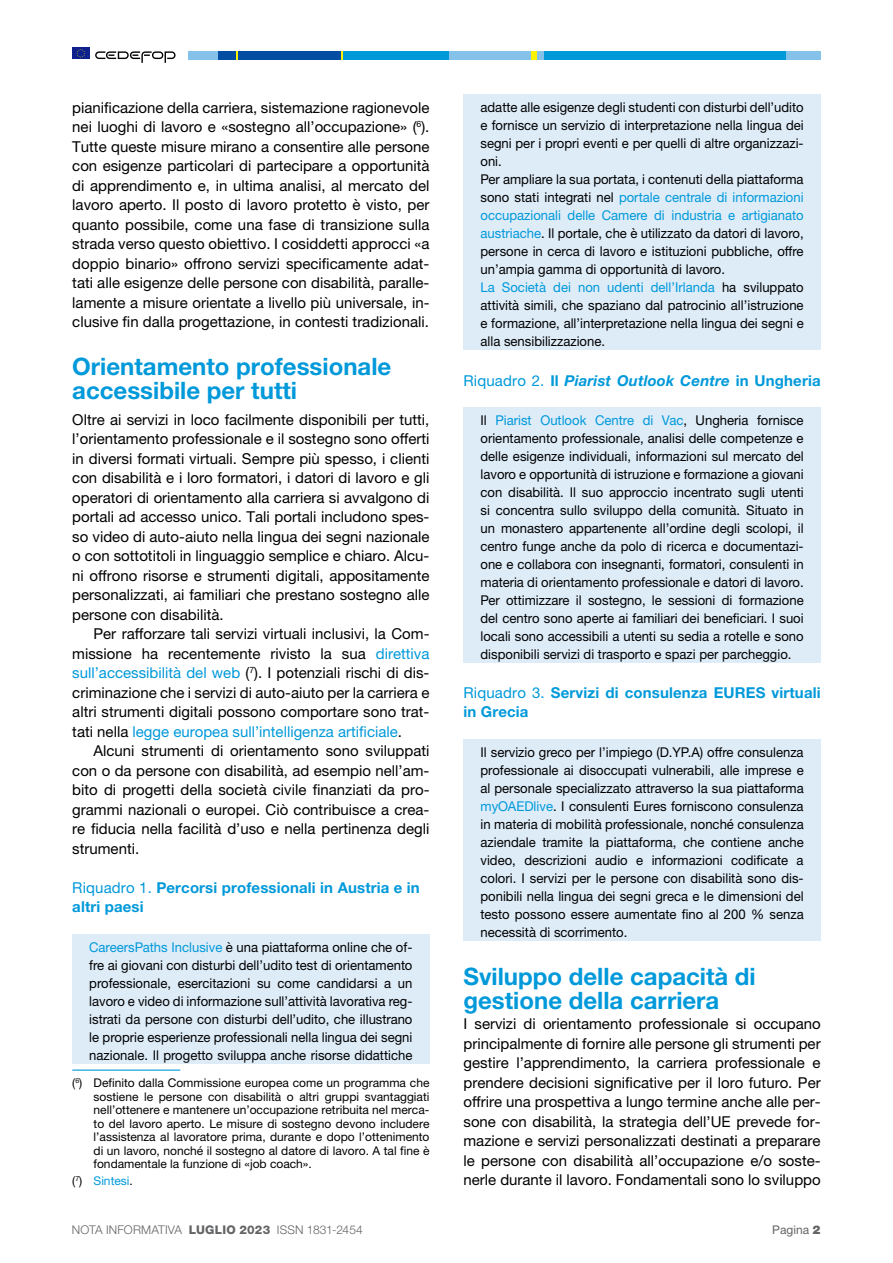
<style>
.page{position:relative;width:893px;height:1263px;background:#fff}
.page>*{position:absolute;margin:0;border:0;box-sizing:border-box;transform-origin:0 0}
.t1{font:700 24px/24px "Helvetica Neue LTW1 G";color:#0099da}
.t2{font:15px/19.5px "Helvetica Neue LTW1 G";color:#000;text-align:justify}
.t3{font:700 15px/19.5px "Helvetica Neue LTW1 G";letter-spacing:.01em;color:#0099da}
.t4{font:italic 700 15px "Helvetica Neue LTW1 G";letter-spacing:.01em;color:#0099da}
.t5{font:13.5px/18px "Helvetica Neue LTW1 G";color:#000;text-align:justify}
.t6{font:12px/13.5px "Helvetica Neue LTW1 G";color:#000;text-align:justify}
.t7{font:300 12px "Helvetica Neue LTW1 G";letter-spacing:.01em;color:#636466}
.t8{font:12px "Helvetica Neue LTW1 G";color:#0099da}
.t9{font:12px "Helvetica Neue LTW1 G";color:#636466}
.s1{color:#0099da}
.s2{font-weight:400}
.s3{color:#000}
.s4{font-weight:800}
.s5{font-weight:900}
.s6{font-weight:400;font-style:normal}
.s7{font-style:normal}
</style>
<div class="page">
<div style="left:188px;top:51px;width:31px;height:9px;background:#84c2ea"></div>
<div style="left:343px;top:51px;width:106px;height:9px;background:#0099da"></div>
<div style="left:449px;top:51px;width:82px;height:9px;background:#84c2ea"></div>
<div style="left:531px;top:51px;width:6px;height:9px;background:#fff200"></div>
<div style="left:543px;top:51px;width:243px;height:9px;background:#0099da"></div>
<div style="left:537px;top:51px;width:6px;height:9px;background:#84c2ea"></div>
<div style="left:219px;top:51px;width:18px;height:9px;background:#034ea2"></div>
<svg style="left:237px;top:51px;width:2px;height:9px"></svg>
<svg style="left:341px;top:51px;width:2px;height:9px"></svg>
<div style="left:239px;top:51px;width:102px;height:9px;background:#034ea2"></div>
<div style="left:786px;top:51px;width:35px;height:9px;background:#84c2ea"></div>
<div style="left:72px;top:48px;width:17px;height:11px;background:#0f218c"></div>
<svg style="left:77px;top:49px;width:8px;height:9px"></svg>
<svg style="left:95px;top:51px;width:81px;height:12px"></svg>
<div style="left:72px;top:934px;width:357px;height:129px;background:#deecf8"></div>
<hr style="left:72px;top:1069px;width:108px;height:2px;background:#0099da">
<div style="left:463px;top:94px;width:358px;height:75px;background:#deecf8"></div>
<div style="left:463px;top:166px;width:358px;height:111px;background:#deecf8"></div>
<div style="left:463px;top:274px;width:358px;height:75px;background:#deecf8"></div>
<div style="left:463px;top:407px;width:358px;height:256px;background:#deecf8"></div>
<div style="left:463px;top:739px;width:358px;height:201px;background:#deecf8"></div>
<p class="t2" style="left:72px;top:97px;width:359px">pianificazione della carriera, sistemazione ragionevole nei luoghi di lavoro e «sostegno all’occupazione» (<sup>6</sup>).<br>Tutte queste misure mirano a consentire alle persone con esigenze particolari di partecipare a opportunità di apprendimento e, in ultima analisi, al mercato del lavoro aperto. Il posto di lavoro protetto è visto, per quanto possibile, come una fase di transizione sulla strada verso questo obiettivo. I cosiddetti approcci «a doppio binario» offrono servizi specificamente adat&shy;tati alle esigenze delle persone con disabilità, paralle&shy;lamente a misure orientate a livello più universale, in&shy;clusive fin dalla progettazione, in contesti tradizionali.</p>
<h1 class="t1" style="left:72px;top:354px;width:321px">Orientamento professionale accessibile per tutti</h1>
<p class="t2" style="left:72px;top:409px;width:359px">Oltre ai servizi in loco facilmente disponibili per tutti, l’orientamento professionale e il sostegno sono offerti in diversi formati virtuali. Sempre più spesso, i clienti con disabilità e i loro formatori, i datori di lavoro e gli operatori di orientamento alla carriera si avvalgono di portali ad accesso unico. Tali portali includono spes&shy;so video di auto-aiuto nella lingua dei segni nazionale o con sottotitoli in linguaggio semplice e chiaro. Alcu&shy;ni offrono risorse e strumenti digitali, appositamente personalizzati, ai familiari che prestano sostegno alle persone con disabilità.</p>
<p class="t2" style="left:72px;top:624px;width:359px;text-indent:21px">Per rafforzare tali servizi virtuali inclusivi, la Com&shy;missione ha recentemente rivisto la sua <span class="s1">direttiva sull’accessibilità del web</span> (<sup>7</sup>). I potenziali rischi di dis&shy;criminazione che i servizi di auto-aiuto per la carriera e altri strumenti digitali possono comportare sono trat&shy;tati nella <span class="s1">legge europea sull’intelligenza artificiale</span>.</p>
<p class="t2" style="left:72px;top:741px;width:359px;text-indent:21px">Alcuni strumenti di orientamento sono sviluppati con o da persone con disabilità, ad esempio nell’am&shy;bito di progetti della società civile finanziati da pro&shy;grammi nazionali o europei. Ciò contribuisce a crea&shy;re fiducia nella facilità d’uso e nella pertinenza degli strumenti.</p>
<p class="t3" style="left:72px;top:877px;width:349px"><span class="s2">Riquadro 1.</span> Percorsi professionali in Austria e in altri paesi</p>
<p class="t5" style="left:89px;top:938px;width:325px"><span class="s1">CareersPaths Inclusive</span> è una piattaforma online che of&shy;fre ai giovani con disturbi dell’udito test di orientamento professionale, esercitazioni su come candidarsi a un lavoro e video di informazione sull’attività lavorativa reg&shy;istrati da persone con disturbi dell’udito, che illustrano le proprie esperienze professionali nella lingua dei segni nazionale. Il progetto sviluppa anche risorse didattiche</p>
<p class="t6" style="left:94px;top:1076px;width:337px;text-indent:-21px">(<sup>6</sup>) Definito dalla Commissione europea come un programma che sostiene le persone con disabilità o altri gruppi svantaggiati nell’ottenere e mantenere un’occupazione retribuita nel merca&shy;to del lavoro aperto. Le misure di sostegno devono includere l’assistenza al lavoratore prima, durante e dopo l’ottenimento di un lavoro, nonché il sostegno al datore di lavoro. A tal fine è fondamentale la funzione di «job coach».</p>
<p class="t8" style="left:72px;top:1173px;width:62px"><span class="s3">(</span><sup>7</sup><span class="s3">)</span> Sintesi<span class="s3">.</span></p>
<p class="t7" style="left:72px;top:1223px;width:292px">NOTA INFORMATIVA <span class="s4">LUGLIO 2023</span> ISSN 1831-2454</p>
<p class="t9" style="left:772px;top:1223px;width:50px">Pagina <span class="s5">2</span></p>
<p class="t5" style="left:480px;top:98px;width:325px;text-align:left">adatte alle esigenze degli studenti con disturbi dell’udito e fornisce un servizio di interpretazione nella lingua dei segni per i propri eventi e per quelli di altre organizzazi&shy;oni.<br>Per ampliare la sua portata, i contenuti della piattaforma sono stati integrati nel <span class="s1">portale centrale di informazioni occupazionali delle Camere di industria e artigianato austriache</span>. Il portale, che è utilizzato da datori di lavoro, persone in cerca di lavoro e istituzioni pubbliche, offre un’ampia gamma di opportunità di lavoro.<br><span class="s1">La Società dei non udenti dell’Irlanda</span> ha sviluppato attività simili, che spaziano dal patrocinio all’istruzione e formazione, all’interpretazione nella lingua dei segni e alla sensibilizzazione.</p>
<p class="t4" style="left:463px;top:371px;width:359px"><span class="s6">Riquadro 2.</span> <span class="s7">Il</span> Piarist Outlook Centre <span class="s7">in Ungheria</span></p>
<p class="t5" style="left:480px;top:411px;width:325px">Il <span class="s1">Piarist Outlook Centre di Vac</span>, Ungheria fornisce orientamento professionale, analisi delle competenze e delle esigenze individuali, informazioni sul mercato del lavoro e opportunità di istruzione e formazione a giovani con disabilità. Il suo approccio incentrato sugli utenti si concentra sullo sviluppo della comunità. Situato in un monastero appartenente all’ordine degli scolopi, il centro funge anche da polo di ricerca e documentazi&shy;one e collabora con insegnanti, formatori, consulenti in materia di orientamento professionale e datori di lavoro.<br>Per ottimizzare il sostegno, le sessioni di formazione del centro sono aperte ai familiari dei beneficiari. I suoi locali sono accessibili a utenti su sedia a rotelle e sono disponibili servizi di trasporto e spazi per parcheggio.</p>
<p class="t3" style="left:463px;top:682px;width:359px"><span class="s2">Riquadro 3.</span> Servizi di consulenza EURES virtuali in Grecia</p>
<p class="t5" style="left:480px;top:743px;width:325px">Il servizio greco per l’impiego (D.YP.A) offre consulenza professionale ai disoccupati vulnerabili, alle imprese e al personale specializzato attraverso la sua piattaforma <span class="s1">myOAEDlive</span>. I consulenti Eures forniscono consulenza in materia di mobilità professionale, nonché consulenza aziendale tramite la piattaforma, che contiene anche video, descrizioni audio e informazioni codificate a colori. I servizi per le persone con disabilità sono dis&shy;ponibili nella lingua dei segni greca e le dimensioni del testo possono essere aumentate fino al 200 % senza necessità di scorrimento.</p>
<h1 class="t1" style="left:463px;top:964px;width:294px">Sviluppo delle capacità di gestione della carriera</h1>
<p class="t2" style="left:463px;top:1014px;width:359px">I servizi di orientamento professionale si occupano principalmente di fornire alle persone gli strumenti per gestire l’apprendimento, la carriera professionale e prendere decisioni significative per il loro futuro. Per offrire una prospettiva a lungo termine anche alle per&shy;sone con disabilità, la strategia dell’UE prevede for&shy;mazione e servizi personalizzati destinati a preparare le persone con disabilità all’occupazione e/o soste&shy;nerle durante il lavoro. Fondamentali sono lo sviluppo</p>
</div>
